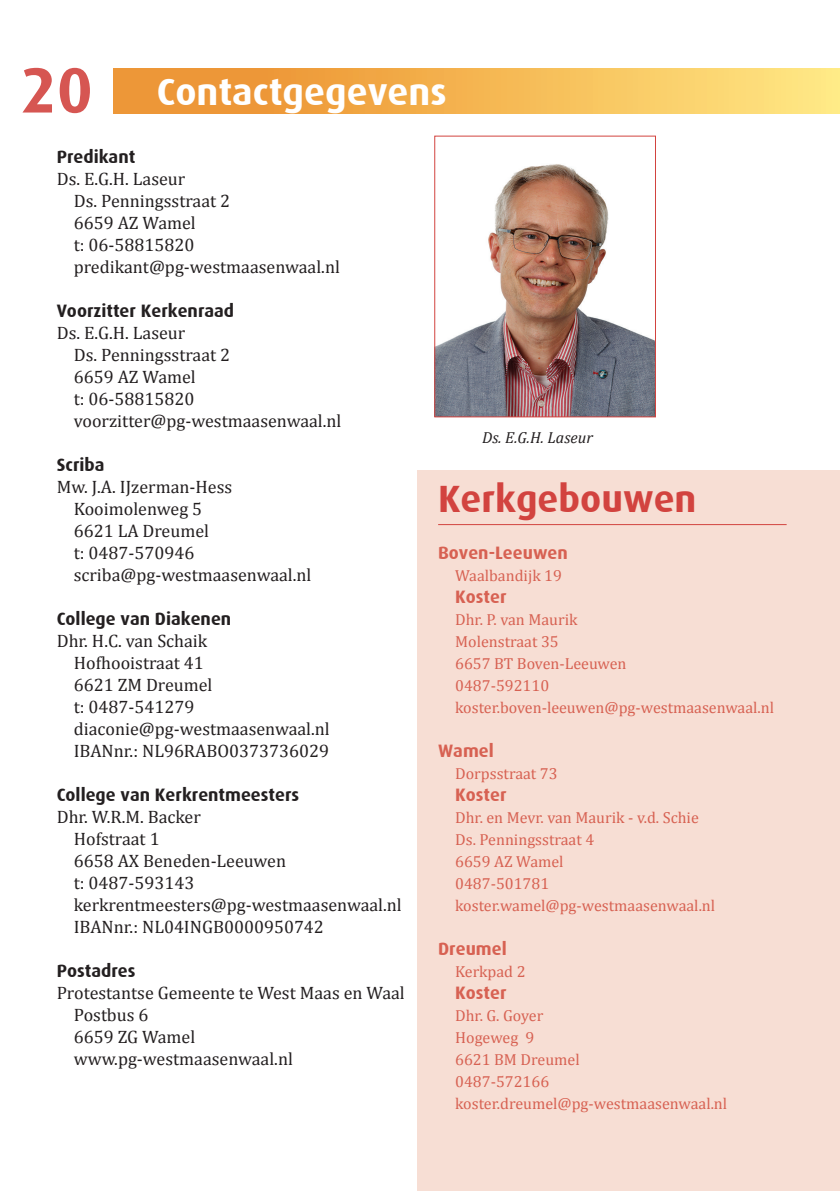
<style>
.page{position:relative;width:840px;height:1191px;background:#fff}
.page>*{position:absolute;margin:0;border:0;box-sizing:border-box;transform-origin:0 0}
.t1{font:700 64px "Dax";color:#d2433f}
.t2{font:700 38px "Dax";color:#fff}
.t3{font:700 38px "Dax";color:#d2433f}
.t4{font:18px/22px "Cambria";color:#231f20}
.t5{font:700 18px "Dax";color:#231f20}
.t6{font:700 18px "Dax";color:#d76152}
.t7{font:16px/22px "Cambria";color:#d76152}
.t8{font:italic 16px "Cambria";color:#231f20}
</style>
<div class="page">
<div style="left:113px;top:68px;width:726px;height:45px;background:linear-gradient(to right,#ea8929,#ffe680)"></div>
<div style="left:417px;top:471px;width:422px;height:720px;background:#f7ded4"></div>
<hr style="left:438px;top:524px;width:348px;height:1px;background:#d2433f">
<img style="left:436px;top:164px;width:217px;height:251px">
<div style="left:434px;top:136px;width:221px;height:281px;border:1px solid #d2433f"></div>
<h1 class="t1" style="left:21px;top:54px;width:74px">20</h1>
<p class="t5" style="left:57px;top:147px;width:80px">Predikant</p>
<p class="t4" style="left:74px;top:168px;width:267px;text-indent:-17px">Ds. E.G.H. Laseur<br>Ds. Penningsstraat 2<br>6659 AZ Wamel<br>t: 06-58815820 predikant@pg-westmaasenwaal.nl</p>
<p class="t5" style="left:57px;top:301px;width:179px">Voorzitter Kerkenraad</p>
<p class="t4" style="left:74px;top:322px;width:269px;text-indent:-17px">Ds. E.G.H. Laseur<br>Ds. Penningsstraat 2<br>6659 AZ Wamel<br>t: 06-58815820 voorzitter@pg-westmaasenwaal.nl</p>
<p class="t5" style="left:57px;top:455px;width:49px">Scriba</p>
<p class="t4" style="left:74px;top:476px;width:239px;text-indent:-17px">Mw. J.A. IJzerman-Hess<br>Kooimolenweg 5<br>6621 LA Dreumel<br>t: 0487-570946 scriba@pg-westmaasenwaal.nl</p>
<p class="t5" style="left:57px;top:609px;width:176px">College van Diakenen</p>
<p class="t4" style="left:74px;top:630px;width:257px;text-indent:-17px">Dhr. H.C. van Schaik<br>Hofhooistraat 41<br>6621 ZM Dreumel<br>t: 0487-541279 diaconie@pg-westmaasenwaal.nl<br>IBANnr.: NL96RABO0373736029</p>
<p class="t5" style="left:57px;top:785px;width:244px">College van Kerkrentmeesters</p>
<p class="t4" style="left:74px;top:806px;width:329px;text-indent:-17px">Dhr. W.R.M. Backer<br>Hofstraat 1<br>6658 AX Beneden-Leeuwen<br>t: 0487-593143 kerkrentmeesters@pg-westmaasenwaal.nl<br>IBANnr.: NL04INGB0000950742</p>
<p class="t5" style="left:57px;top:961px;width:80px">Postadres</p>
<p class="t4" style="left:74px;top:982px;width:332px;text-indent:-17px">Protestantse Gemeente te West Maas en Waal<br>Postbus 6<br>6659 ZG Wamel www.pg-westmaasenwaal.nl</p>
<h2 class="t2" style="left:157px;top:70px;width:291px">Contactgegevens</h2>
<p class="t8" style="left:482px;top:428px;width:112px">Ds. E.G.H. Laseur</p>
<h2 class="t3" style="left:438px;top:477px;width:260px">Kerkgebouwen</h2>
<p class="t6" style="left:438px;top:543px;width:131px">Boven-Leeuwen</p>
<p class="t7" style="left:455px;top:565px;width:108px">Waalbandijk 19</p>
<p class="t6" style="left:455px;top:587px;width:53px">Koster</p>
<p class="t7" style="left:455px;top:609px;width:320px">Dhr. P. van Maurik<br>Molenstraat 35<br>6657 BT Boven-Leeuwen<br>0487-592110 koster.boven-leeuwen@pg-westmaasenwaal.nl</p>
<p class="t6" style="left:438px;top:741px;width:57px">Wamel</p>
<p class="t7" style="left:455px;top:763px;width:104px">Dorpsstraat 73</p>
<p class="t6" style="left:455px;top:785px;width:53px">Koster</p>
<p class="t7" style="left:455px;top:807px;width:261px">Dhr. en Mevr. van Maurik - v.d. Schie<br>Ds. Penningsstraat 4<br>6659 AZ Wamel<br>0487-501781 koster.wamel@pg-westmaasenwaal.nl</p>
<p class="t6" style="left:438px;top:939px;width:70px">Dreumel</p>
<p class="t7" style="left:455px;top:961px;width:72px">Kerkpad 2</p>
<p class="t6" style="left:455px;top:983px;width:53px">Koster</p>
<p class="t7" style="left:455px;top:1005px;width:273px">Dhr. G. Goyer<br>Hogeweg 9<br>6621 BM Dreumel<br>0487-572166 koster.dreumel@pg-westmaasenwaal.nl</p>
</div>
